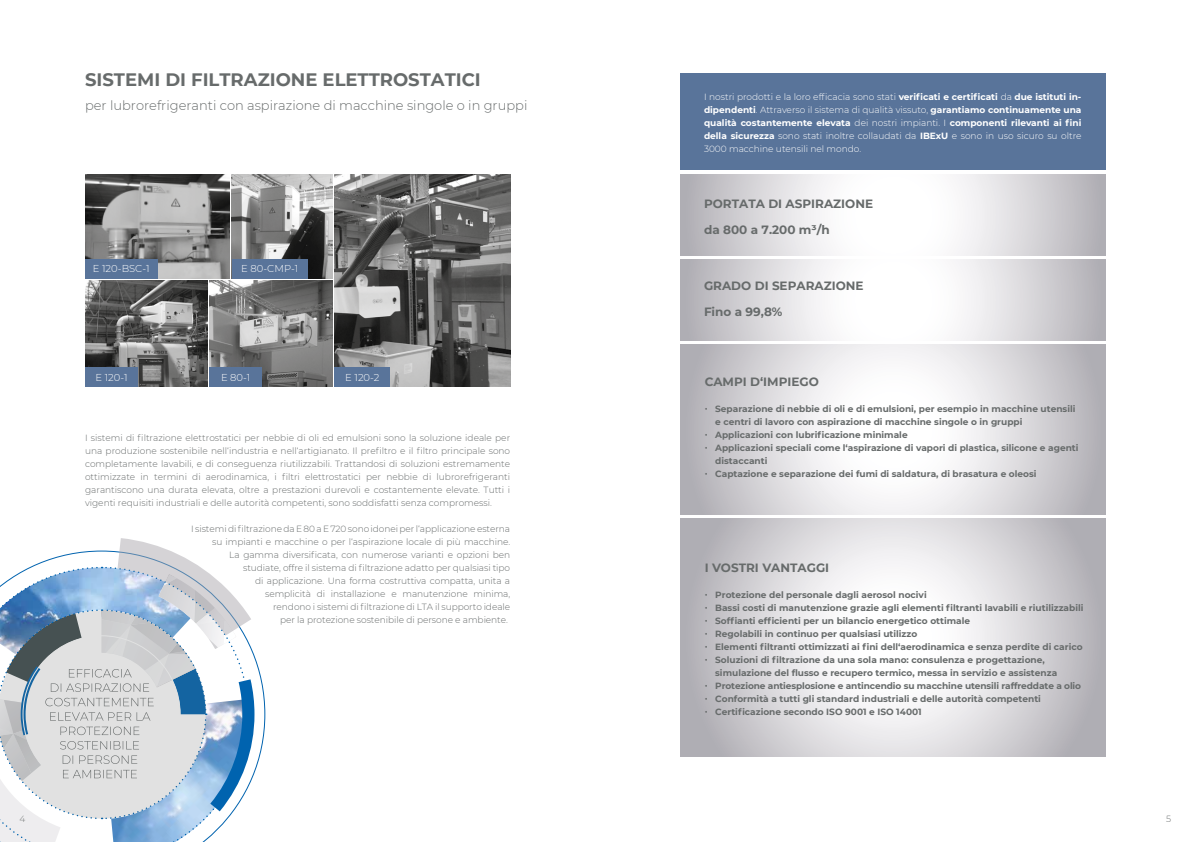
<style>
.page{position:relative;width:1191px;height:842px;background:#fff}
.page>*{position:absolute;margin:0;border:0;box-sizing:border-box;transform-origin:0 0}
.t1{font:700 18px "Montserrat";color:#676b6b}
.t2{font:300 13px "Montserrat";color:#676b6b}
.t3{font:700 12px/26px "Montserrat";color:#676b6b}
.t4{font:300 10px "Montserrat";color:#fff}
.t5{font:300 9px/13px "Montserrat";letter-spacing:-.005em;color:#676b6b;text-align:justify}
.t6{font:700 9px "Montserrat";color:#676b6b}
.t7{font:300 9px/13px "Montserrat";color:#fff;text-align:justify}
.s1{font-weight:700}
</style>
<div class="page">
<svg style="left:680px;top:174px;width:426px;height:81px"></svg>
<svg style="left:680px;top:259px;width:426px;height:81px"></svg>
<svg style="left:680px;top:344px;width:426px;height:170px"></svg>
<svg style="left:680px;top:519px;width:426px;height:238px"></svg>
<div style="left:680px;top:74px;width:426px;height:96px;background:#59749a"></div>
<img style="left:85px;top:174px;width:145px;height:104px">
<img style="left:232px;top:174px;width:101px;height:104px">
<img style="left:334px;top:174px;width:176px;height:213px">
<img style="left:209px;top:281px;width:124px;height:106px">
<img style="left:85px;top:281px;width:122px;height:106px">
<div style="left:334px;top:367px;width:56px;height:20px;background:#59749a"></div>
<div style="left:232px;top:259px;width:76px;height:19px;background:#59749a"></div>
<div style="left:209px;top:367px;width:53px;height:20px;background:#59749a"></div>
<div style="left:85px;top:367px;width:53px;height:20px;background:#59749a"></div>
<div style="left:85px;top:259px;width:72px;height:19px;background:#59749a"></div>
<svg style="left:0;top:538px;width:254px;height:304px"></svg>
<h1 class="t1" style="left:85px;top:67px;width:397px">SISTEMI DI FILTRAZIONE ELETTROSTATICI</h1>
<h2 class="t2" style="left:85px;top:97px;width:444px">per lubrorefrigeranti con aspirazione di macchine singole o in gruppi</h2>
<p class="t4" style="left:93px;top:261px;width:58px">E 120-BSC-1</p>
<p class="t4" style="left:95px;top:370px;width:34px">E 120-1</p>
<p class="t4" style="left:241px;top:261px;width:59px">E 80-CMP-1</p>
<p class="t4" style="left:221px;top:370px;width:31px">E 80-1</p>
<p class="t4" style="left:345px;top:370px;width:36px">E 120-2</p>
<p class="t5" style="left:85px;top:431px;width:427px">I sistemi di filtrazione elettrostatici per nebbie di oli ed emulsioni sono la soluzione ideale per una produzione sostenibile nell‘industria e nell‘artigianato. Il prefiltro e il filtro principale sono completamente lavabili, e di conseguenza riutilizzabili. Trattandosi di soluzioni estremamente ottimizzate in termini di aerodinamica, i filtri elettrostatici per nebbie di lubrorefrigeranti garantiscono una durata elevata, oltre a prestazioni durevoli e costantemente elevate. Tutti i vigenti requisiti industriali e delle autorità competenti, sono soddisfatti senza compromessi.</p>
<p class="t5" style="left:191px;top:522px;width:321px;text-align:right">I sistemi di filtrazione da E 80 a E 720 sono idonei per l‘applicazione esterna su impianti e macchine o per l‘aspirazione locale di più macchine.<br>La gamma diversificata, con numerose varianti e opzioni ben studiate, offre il sistema di filtrazione adatto per qualsiasi tipo<br>di applicazione. Una forma costruttiva compatta, unita a<br>semplicità di installazione e manutenzione minima,<br>rendono i sistemi di filtrazione di LTA il supporto ideale<br>per la protezione sostenibile di persone e ambiente.</p>
<p class="t7" style="left:704px;top:90px;width:379px">I nostri prodotti e la loro efficacia sono stati <span class="s1">verificati e certificati</span> da <span class="s1">due istituti in&shy;dipendenti</span>. Attraverso il sistema di qualità vissuto, <span class="s1">garantiamo continuamente una qualità costantemente elevata</span> dei nostri impianti. I <span class="s1">componenti rilevanti ai fini della sicurezza</span> sono stati inoltre collaudati da <span class="s1">IBExU</span> e sono in uso sicuro su oltre 3000 macchine utensili nel mondo.</p>
<h3 class="t3" style="left:704px;top:190px;width:171px">PORTATA DI ASPIRAZIONE da 800 a 7.200 m³/h</h3>
<h3 class="t3" style="left:704px;top:272px;width:161px">GRADO DI SEPARAZIONE<br>Fino a 99,8%</h3>
<h3 class="t3" style="left:704px;top:368px;width:116px">CAMPI D‘IMPIEGO</h3>
<p class="t6" style="left:704px;top:402px;width:372px">· Separazione di nebbie di oli e di emulsioni, per esempio in macchine utensili</p>
<p class="t6" style="left:715px;top:415px;width:309px">e centri di lavoro con aspirazione di macchine singole o in gruppi</p>
<p class="t6" style="left:704px;top:428px;width:204px">· Applicazioni con lubrificazione minimale</p>
<p class="t6" style="left:704px;top:441px;width:375px">· Applicazioni speciali come l‘aspirazione di vapori di plastica, silicone e agenti</p>
<p class="t6" style="left:715px;top:454px;width:54px">distaccanti</p>
<p class="t6" style="left:704px;top:467px;width:333px">· Captazione e separazione dei fumi di saldatura, di brasatura e oleosi</p>
<h3 class="t3" style="left:704px;top:554px;width:126px">I VOSTRI VANTAGGI</h3>
<p class="t6" style="left:704px;top:589px;width:223px">· Protezione del personale dagli aerosol nocivi</p>
<p class="t6" style="left:704px;top:602px;width:380px">· Bassi costi di manutenzione grazie agli elementi filtranti lavabili e riutilizzabili</p>
<p class="t6" style="left:704px;top:615px;width:267px">· Soffianti efficienti per un bilancio energetico ottimale</p>
<p class="t6" style="left:704px;top:628px;width:214px">· Regolabili in continuo per qualsiasi utilizzo</p>
<p class="t6" style="left:704px;top:641px;width:379px">· Elementi filtranti ottimizzati ai fini dell‘aerodinamica e senza perdite di carico</p>
<p class="t6" style="left:704px;top:653px;width:342px">· Soluzioni di filtrazione da una sola mano: consulenza e progettazione,</p>
<p class="t6" style="left:715px;top:666px;width:343px">simulazione del flusso e recupero termico, messa in servizio e assistenza</p>
<p class="t6" style="left:704px;top:679px;width:378px">· Protezione antiesplosione e antincendio su macchine utensili raffreddate a olio</p>
<p class="t6" style="left:704px;top:692px;width:338px">· Conformità a tutti gli standard industriali e delle autorità competenti</p>
<p class="t6" style="left:704px;top:705px;width:219px">· Certificazione secondo ISO 9001 e ISO 14001</p>
<p class="t5" style="left:19px;top:812px;width:7px">4</p>
<p class="t5" style="left:1166px;top:812px;width:7px">5</p>
</div>
